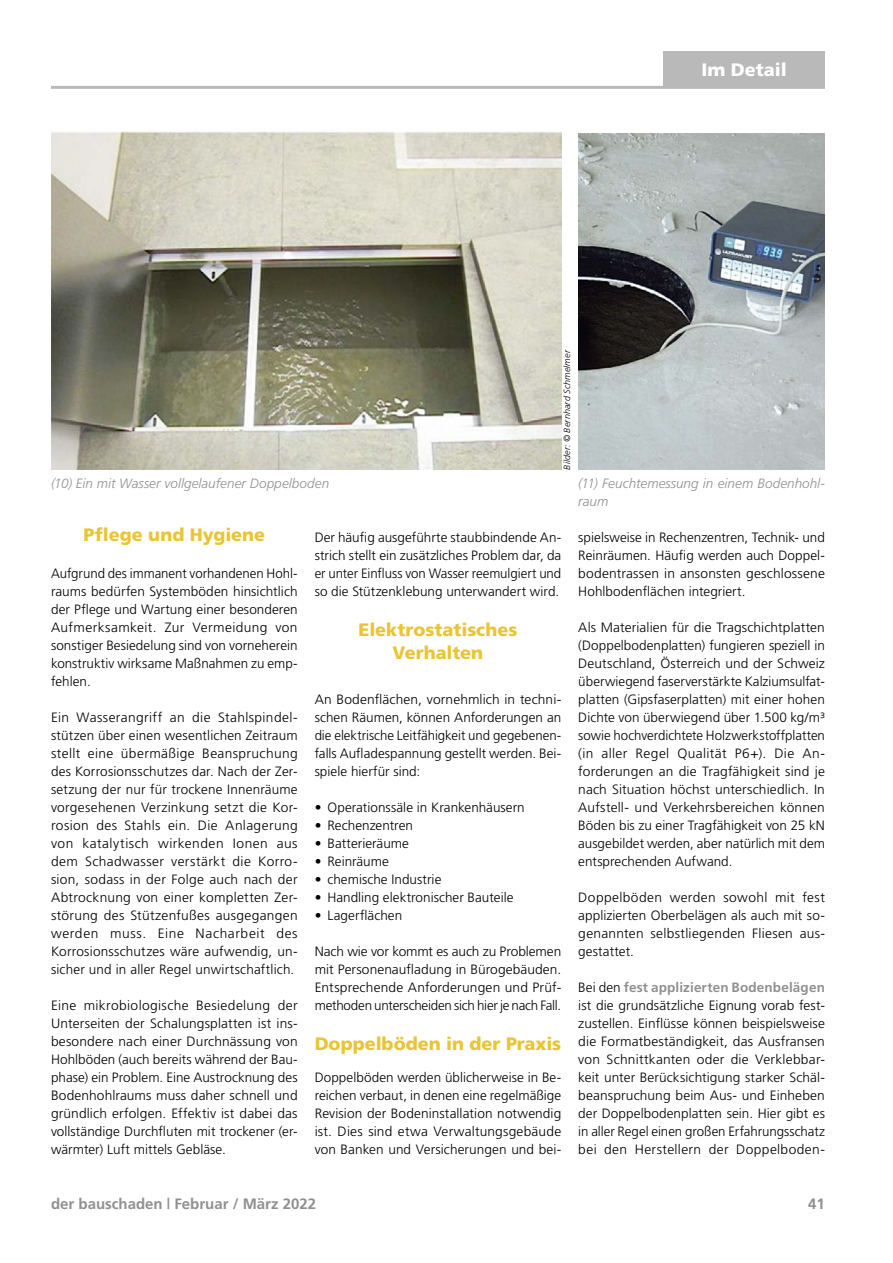
<style>
.page{position:relative;width:893px;height:1263px;background:#fff}
.page>*{position:absolute;margin:0;border:0;box-sizing:border-box;transform-origin:0 0}
.t1{font:18px/22.5px "A Frutiger Black";color:#e9c535;text-align:center}
.t2{font:18px "A Frutiger Black";color:#fff}
.t3{font:700 15px "A Frutiger";color:#8f908f}
.t4{font:13.5px/18px "A Frutiger Light";letter-spacing:.005em;color:#000;text-align:justify}
.t5{font:italic 13.5px/18px "A Frutiger Light";letter-spacing:.005em;color:#8f908f}
.t6{font:700 13.5px "A Frutiger";letter-spacing:.01em;color:#8f908f}
.t7{font:italic 9px "A Frutiger Light";letter-spacing:.02em;color:#000}
.s1{font-family:"A Frutiger Light";font-weight:400;color:#000}
</style>
<div class="page">
<hr style="left:51px;top:86px;width:774px;height:3px;background:#b9b9ba">
<div style="left:663px;top:51px;width:162px;height:35px;background:#b9b9ba"></div>
<img style="left:578px;top:134px;width:247px;height:336px">
<img style="left:51px;top:132px;width:510px;height:338px">
<h1 class="t2" style="left:701px;top:57px;width:87px">Im Detail</h1>
<p class="t5" style="left:51px;top:473px;width:280px">(10) Ein mit Wasser vollgelaufener Doppelboden</p>
<p class="t7" style="left:561px;top:470px;width:121px;rotate:-90deg">Bilder: © Bernhard Schmelmer</p>
<p class="t5" style="left:578px;top:473px;width:248px">(11) Feuchtemessung in einem Bodenhohl&shy;raum</p>
<h1 class="t1" style="left:83px;top:522px;width:183px">Pflege und Hygiene</h1>
<p class="t4" style="left:51px;top:563px;width:248px">Aufgrund des immanent vorhandenen Hohl&shy;raums bedürfen Systemböden hinsichtlich der Pflege und Wartung einer besonderen Aufmerksamkeit. Zur Vermeidung von sonstiger Besiedelung sind von vorneherein konstruktiv wirksame Maßnahmen zu emp&shy;fehlen.</p>
<p class="t4" style="left:51px;top:707px;width:248px">Ein Wasserangriff an die Stahlspindel&shy;stützen über einen wesentlichen Zeitraum stellt eine übermäßige Beanspruchung des Korrosionsschutzes dar. Nach der Zer&shy;setzung der nur für trockene Innenräume vorgesehenen Verzinkung setzt die Kor&shy;rosion des Stahls ein. Die Anlagerung von katalytisch wirkenden Ionen aus dem Schadwasser verstärkt die Korro&shy;sion, sodass in der Folge auch nach der Abtrocknung von einer kompletten Zer&shy;störung des Stützenfußes ausgegangen werden muss. Eine Nacharbeit des Korrosionsschutzes wäre aufwendig, un&shy;sicher und in aller Regel unwirtschaftlich.</p>
<p class="t4" style="left:51px;top:995px;width:248px">Eine mikrobiologische Besiedelung der Unterseiten der Schalungsplatten ist ins&shy;besondere nach einer Durchnässung von Hohlböden (auch bereits während der Bau&shy;phase) ein Problem. Eine Austrocknung des Bodenhohlraums muss daher schnell und gründlich erfolgen. Effektiv ist dabei das vollständige Durchfluten mit trockener (er&shy;wärmter) Luft mittels Gebläse.</p>
<p class="t4" style="left:315px;top:527px;width:248px">Der häufig ausgeführte staubbindende An&shy;strich stellt ein zusätzliches Problem dar, da er unter Einfluss von Wasser reemulgiert und so die Stützenklebung unterwandert wird.</p>
<h1 class="t1" style="left:358px;top:617px;width:160px">Elektrostatisches<br>Verhalten</h1>
<p class="t4" style="left:315px;top:689px;width:248px">An Bodenflächen, vornehmlich in techni&shy;schen Räumen, können Anforderungen an die elektrische Leitfähigkeit und gegebenen&shy;falls Aufladespannung gestellt werden. Bei&shy;spiele hierfür sind:</p>
<p class="t4" style="left:315px;top:797px;width:212px">• Operationssäle in Krankenhäusern</p>
<p class="t4" style="left:315px;top:815px;width:100px">• Rechenzentren</p>
<p class="t4" style="left:315px;top:833px;width:96px">• Batterieräume</p>
<p class="t4" style="left:315px;top:851px;width:76px">• Reinräume</p>
<p class="t4" style="left:315px;top:869px;width:128px">• chemische Industrie</p>
<p class="t4" style="left:315px;top:887px;width:200px">• Handling elektronischer Bauteile</p>
<p class="t4" style="left:315px;top:905px;width:89px">• Lagerflächen</p>
<p class="t4" style="left:315px;top:941px;width:248px">Nach wie vor kommt es auch zu Problemen mit Personenaufladung in Bürogebäuden.<br>Entsprechende Anforderungen und Prüf&shy;methoden unterscheiden sich hier je nach Fall.</p>
<h1 class="t1" style="left:315px;top:1031px;width:248px">Doppelböden in der Praxis</h1>
<p class="t4" style="left:315px;top:1067px;width:248px">Doppelböden werden üblicherweise in Be&shy;reichen verbaut, in denen eine regelmäßige Revision der Bodeninstallation notwendig ist. Dies sind etwa Verwaltungsgebäude von Banken und Versicherungen und bei-</p>
<p class="t4" style="left:578px;top:527px;width:248px">spielsweise in Rechenzentren, Technik- und Reinräumen. Häufig werden auch Doppel&shy;bodentrassen in ansonsten geschlossene Hohlbodenflächen integriert.</p>
<p class="t4" style="left:578px;top:617px;width:248px">Als Materialien für die Tragschichtplatten (Doppelbodenplatten) fungieren speziell in Deutschland, Österreich und der Schweiz überwiegend faserverstärkte Kalziumsulfat&shy;platten (Gipsfaserplatten) mit einer hohen Dichte von überwiegend über 1.500 kg/m³ sowie hochverdichtete Holzwerkstoffplatten (in aller Regel Qualität P6+). Die An&shy;forderungen an die Tragfähigkeit sind je nach Situation höchst unterschiedlich. In Aufstell- und Verkehrsbereichen können Böden bis zu einer Tragfähigkeit von 25 kN ausgebildet werden, aber natürlich mit dem entsprechenden Aufwand.</p>
<p class="t4" style="left:578px;top:887px;width:248px">Doppelböden werden sowohl mit fest applizierten Oberbelägen als auch mit so&shy;genannten selbstliegenden Fliesen aus&shy;gestattet.</p>
<p class="t6" style="left:578px;top:977px;width:248px"><span class="s1">Bei den</span> fest applizierten Bodenbelägen</p>
<p class="t4" style="left:578px;top:995px;width:248px">ist die grundsätzliche Eignung vorab fest&shy;zustellen. Einflüsse können beispielsweise die Formatbeständigkeit, das Ausfransen von Schnittkanten oder die Verklebbar&shy;keit unter Berücksichtigung starker Schäl&shy;beanspruchung beim Aus- und Einheben der Doppelbodenplatten sein. Hier gibt es in aller Regel einen großen Erfahrungsschatz bei den Herstellern der Doppelboden-</p>
<p class="t3" style="left:51px;top:1192px;width:267px">der bauschaden | Februar / März 2022</p>
<p class="t3" style="left:808px;top:1192px;width:18px">41</p>
</div>
